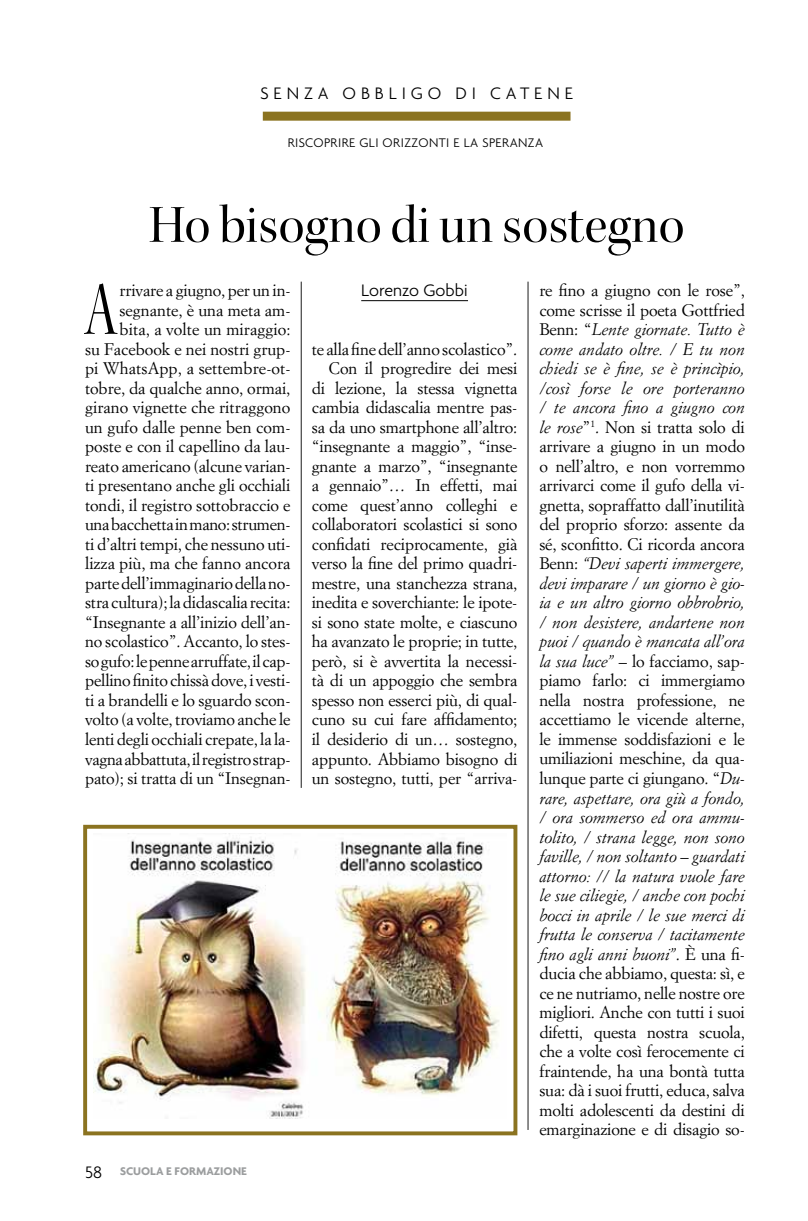
<style>
.page{position:relative;width:808px;height:1221px;background:#fff}
.page>*{position:absolute;margin:0;border:0;box-sizing:border-box;transform-origin:0 0}
.t1{font:77.1px "Kepler Std Disp";color:#000;scale:.7 1}
.t2{font:54px "Kepler Std Disp";letter-spacing:.005em;color:#000}
.t3{font:300 18px "Agenda";letter-spacing:.27em;color:#000}
.t4{font:16.5px/19.5px "Simoncini Garamond";letter-spacing:-.01em;color:#000;text-align:right}
.t5{font:300 13.5px "Agenda";letter-spacing:.03em;color:#000}
.t6{font:700 12px "Agenda";color:#9c9e9f}
.s1{font-weight:300;font-size:18px;color:#000}
.s2{font-style:italic}
</style>
<div class="page">
<hr style="left:301px;top:281px;width:1px;height:506px;background:#000">
<hr style="left:528px;top:281px;width:1px;height:848px;background:#000">
<div style="left:263px;top:112px;width:307px;height:9px;background:#8b7320"></div>
<img style="left:93px;top:833px;width:407px;height:285px">
<div style="left:83px;top:824px;width:434px;height:311px;border:4px solid #8b7320"></div>
<hr style="left:361px;top:300px;width:107px;height:1px;background:#000">
<p class="t3" style="left:260px;top:83px;width:314px">SENZA OBBLIGO DI CATENE</p>
<p class="t5" style="left:287px;top:135px;width:257px">RISCOPRIRE GLI ORIZZONTI E LA SPERANZA</p>
<h2 class="t2" style="left:149px;top:194px;width:537px">Ho bisogno di un sostegno</h2>
<h1 class="t1" style="left:85px;top:266px;width:47px">A</h1>
<p class="t4" style="left:85px;top:280px;width:207px">rrivare a giugno, per un in&shy;segnante, è una meta am-<br>bita, a volte un miraggio:<br>su Facebook e nei nostri grup&shy;pi WhatsApp, a settembre-ot&shy;tobre, da qualche anno, ormai, girano vignette che ritraggono un gufo dalle penne ben com&shy;poste e con il capellino da lau&shy;reato americano (alcune varian&shy;ti presentano anche gli occhiali tondi, il registro sottobraccio e una bacchetta in mano: strumen&shy;ti d’altri tempi, che nessuno uti&shy;lizza più, ma che fanno ancora parte dell’immaginario della no&shy;stra cultura); la didascalia recita: “Insegnante a all’inizio dell’an&shy;no scolastico”. Accanto, lo stes&shy;so gufo: le penne arruffate, il cap&shy;pellino finito chissà dove, i vesti&shy;ti a brandelli e lo sguardo scon&shy;volto (a volte, troviamo anche le lenti degli occhiali crepate, la la&shy;vagna abbattuta, il registro strap&shy;pato); si tratta di un “Insegnan-</p>
<p class="t6" style="left:85px;top:1163px;width:163px"><span class="s1">58</span> SCUOLA E FORMAZIONE</p>
<p class="t3" style="left:361px;top:280px;width:108px">LORENZO GOBBI</p>
<p class="t4" style="left:312px;top:339px;width:207px">te alla fine dell’anno scolastico”.<br>Con il progredire dei mesi di lezione, la stessa vignetta cambia didascalia mentre pas&shy;sa da uno smartphone all’altro: “insegnante a maggio”, “inse&shy;gnante a marzo”, “insegnante a gennaio”… In effetti, mai come quest’anno colleghi e collaboratori scolastici si sono confidati reciprocamente, già verso la fine del primo quadri&shy;mestre, una stanchezza strana, inedita e soverchiante: le ipote&shy;si sono state molte, e ciascuno ha avanzato le proprie; in tutte, però, si è avvertita la necessi&shy;tà di un appoggio che sembra spesso non esserci più, di qual&shy;cuno su cui fare affidamento; il desiderio di un… sostegno, appunto. Abbiamo bisogno di un sostegno, tutti, per “arriva-</p>
<p class="t4" style="left:539px;top:280px;width:207px;text-align:justify">re fino a giugno con le rose”, come scrisse il poeta Gottfried Benn: “<span class="s2">Lente giornate. Tutto è come andato oltre. / E tu non chiedi se è fine, se è princìpio, /così forse le ore porteranno / te ancora fino a giugno con le rose</span>”<sup>1</sup>. Non si tratta solo di arrivare a giugno in un modo o nell’altro, e non vorremmo arrivarci come il gufo della vi&shy;gnetta, sopraffatto dall’inutilità del proprio sforzo: assente da sé, sconfitto. Ci ricorda ancora Benn: <span class="s2">“Devi saperti immergere, devi imparare / un giorno è gio&shy;ia e un altro giorno obbrobrio, / non desistere, andartene non puoi / quando è mancata all’ora la sua luce”</span> – lo facciamo, sap&shy;piamo farlo: ci immergiamo nella nostra professione, ne accettiamo le vicende alterne, le immense soddisfazioni e le umiliazioni meschine, da qua&shy;lunque parte ci giungano. “<span class="s2">Du&shy;rare, aspettare, ora giù a fondo, / ora sommerso ed ora ammu&shy;tolito, / strana legge, non sono faville, / non soltanto – guardati attorno: // la natura vuole fare le sue ciliegie, / anche con pochi bocci in aprile / le sue merci di frutta le conserva / tacitamente fino agli anni buoni”</span>. È una fi&shy;ducia che abbiamo, questa: sì, e ce ne nutriamo, nelle nostre ore migliori. Anche con tutti i suoi difetti, questa nostra scuola, che a volte così ferocemente ci fraintende, ha una bontà tutta sua: dà i suoi frutti, educa, salva molti adolescenti da destini di emarginazione e di disagio so-</p>
</div>
